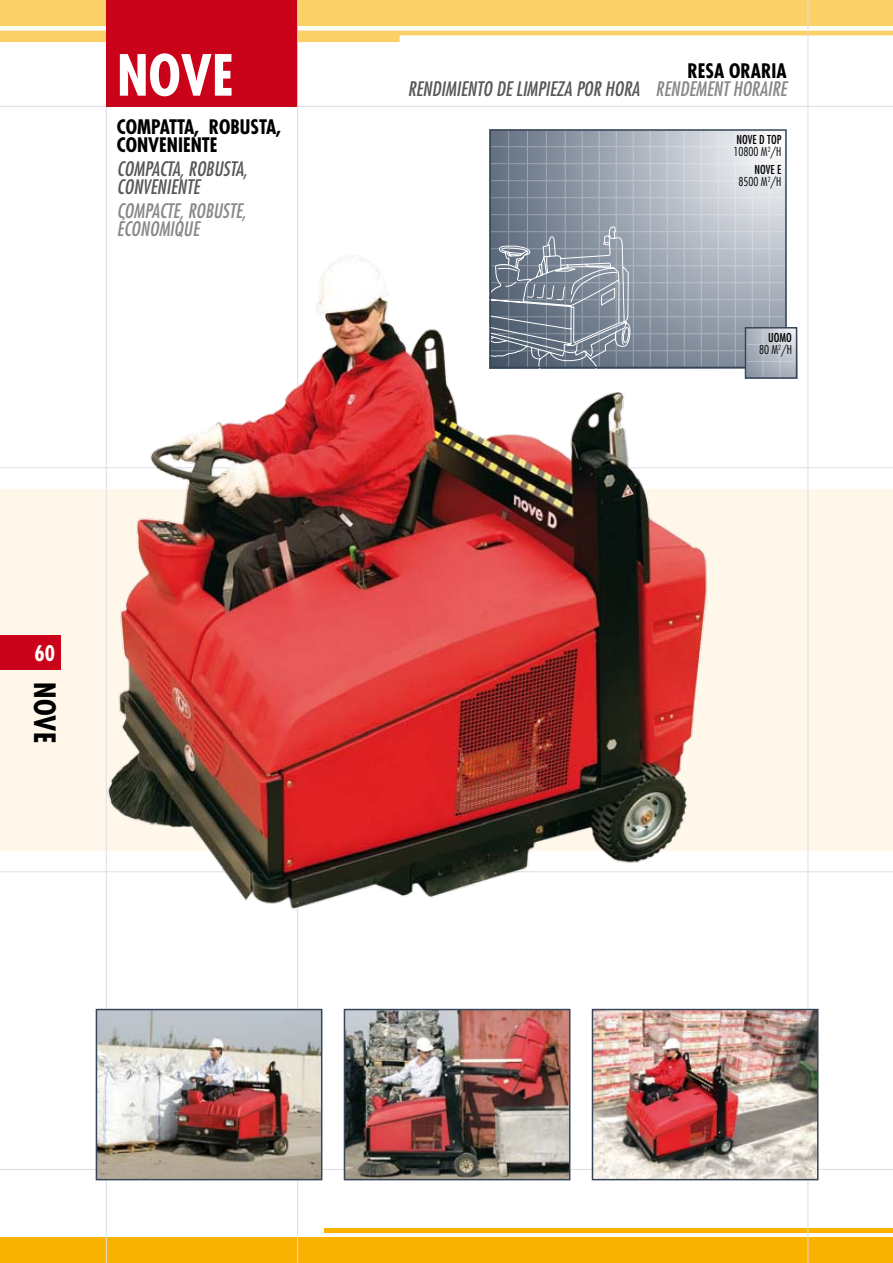
<style>
.page{position:relative;width:893px;height:1263px;background:#fff}
.page>*{position:absolute;margin:0;border:0;box-sizing:border-box;transform-origin:0 0}
.t1{font:700 condensed 55.2px "Futura";color:#fff}
.t2{font:700 condensed 28.65px "Futura";color:#000}
.t3{font:700 condensed 21px "Futura";color:#fff}
.t4{font:italic condensed 19.5px/18px "Futura";color:#58585a}
.t5{font:italic condensed 19.5px/18px "Futura";color:#87888a}
.t6{font:700 condensed 19.5px "Futura";color:#000}
.t7{font:300 condensed 12px/12px "Futura";color:#000}
.t8{font:condensed 12px/12px "Futura";color:#000}
.s1{font-weight:300}
.s2{font-weight:400}
</style>
<div class="page">
<div style="left:0;top:1238px;width:893px;height:25px;background:#f9b200"></div>
<hr style="left:324px;top:1228px;width:569px;height:4px;background:#f9b200">
<div style="left:0;top:489px;width:893px;height:361px;background:#fff7ea"></div>
<hr style="left:106px;top:0;width:1px;height:1263px;background:#dbdfe4">
<hr style="left:0;top:467px;width:893px;height:1px;background:#dbdfe4">
<hr style="left:0;top:871px;width:893px;height:1px;background:#dbdfe4">
<hr style="left:0;top:106px;width:893px;height:1px;background:#dbdfe4">
<hr style="left:0;top:1169px;width:893px;height:1px;background:#dbdfe4">
<hr style="left:297px;top:0;width:1px;height:1263px;background:#dbdfe4">
<div style="left:0;top:636px;width:60px;height:34px;background:#ca031a"></div>
<hr style="left:807px;top:0;width:1px;height:1263px;background:#dbdfe4">
<svg style="left:0;top:0;width:893px;height:42px"></svg>
<svg style="left:489px;top:129px;width:305px;height:250px;background:#adb4bf"></svg>
<div style="left:745px;top:327px;width:52px;height:52px;border:2px solid #364658"></div>
<div style="left:106px;top:0;width:191px;height:106px;background:#ca031a"></div>
<img style="left:99px;top:1012px;width:220px;height:165px">
<div style="left:96px;top:1009px;width:226px;height:171px;border:2px solid #364658"></div>
<img style="left:347px;top:1012px;width:220px;height:165px">
<div style="left:344px;top:1009px;width:226px;height:171px;border:2px solid #364658"></div>
<img style="left:595px;top:1012px;width:220px;height:165px">
<div style="left:592px;top:1009px;width:226px;height:171px;border:2px solid #364658"></div>
<img style="left:47px;top:223px;width:677px;height:687px">
<h1 class="t1" style="left:117px;top:41px;width:118px">NOVE</h1>
<p class="t6" style="left:117px;top:115px;width:103px">COMPATTA, ROBUSTA</p>
<p class="t6" style="left:276px;top:115px;width:6px">,</p>
<p class="t6" style="left:117px;top:133px;width:102px">CONVENIENTE</p>
<p class="t4" style="left:117px;top:160px;width:132px">COMPACTA, ROBUSTA,<br>CONVENIENTE</p>
<p class="t5" style="left:117px;top:202px;width:131px">COMPACTE, ROBUSTE,<br>ÉCONOMIQUE</p>
<p class="t3" style="left:34px;top:640px;width:22px">60</p>
<h2 class="t2" style="left:62px;top:682px;width:62px;rotate:90deg">NOVE</h2>
<p class="t6" style="left:687px;top:58px;width:10px">RESA</p>
<p class="t6" style="left:729px;top:58px;width:11px">ORARIA</p>
<p class="t4" style="left:408px;top:79px;width:33px">RENDIMIE</p>
<p class="t4" style="left:467px;top:79px;width:57px">NTODELIMPIE</p>
<p class="t4" style="left:556px;top:79px;width:68px">ZA POR HORA</p>
<p class="t5" style="left:656px;top:79px;width:34px">RENDEME</p>
<p class="t5" style="left:713px;top:79px;width:38px">NT HORAIRE</p>
<p class="t8" style="left:733px;top:134px;width:49px">NOVE D TOP<br><span class="s1">10800 M</span><sup>2</sup><span class="s1">/H</span></p>
<p class="t7" style="left:738px;top:164px;width:44px;text-align:right"><span class="s2">NOVE E<br></span>8500 M<sup>2</sup>/H</p>
<p class="t7" style="left:759px;top:331px;width:34px;text-indent:9px"><span class="s2">UOMO<br></span>80 M<sup>2</sup>/H</p>
</div>
